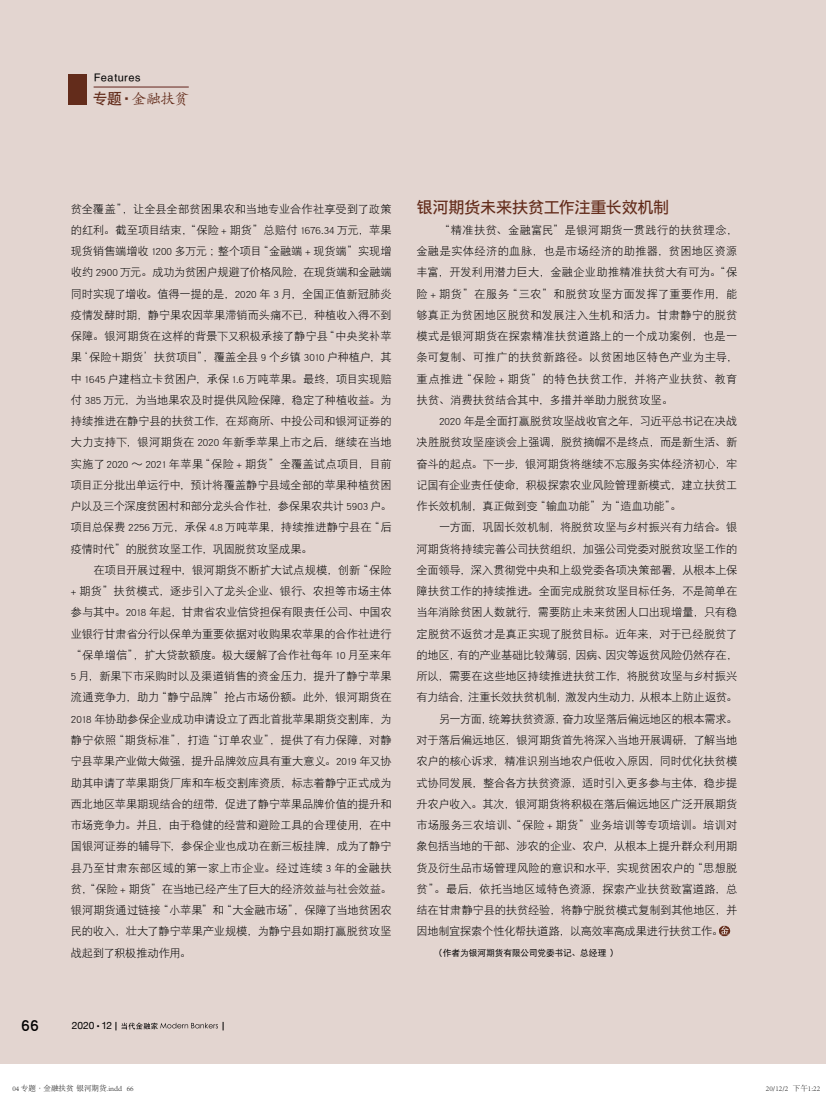
<style>
.page{position:relative;width:826px;height:1095px;background:#fff}
.page>*{position:absolute;margin:0;border:0;box-sizing:border-box;transform-origin:0 0}
.t1{font:17.5px "DFP Hei W7";color:#000}
.t2{font:16.25px "DF Hei W5 A";letter-spacing:-.025em;color:#632c1b}
.t3{font:15px "DFP Kai W5";color:#632c1b}
.t4{font:11.25px/21.2px "DFP Hei W3";letter-spacing:-.01em;color:#000;text-align:justify}
.t5{font:11.25px "DFP Hei W3";letter-spacing:-.03em;color:#000}
.t6{font:11.25px "DFP Hei W3";letter-spacing:.015em;color:#000}
.t7{font:11.25px "DFP Hei W3";letter-spacing:-.035em;color:#000}
.t8{font:10.12px "Helvetica Neue";color:#000}
.t9{font:10px "FZYDZHJW GB1 0";letter-spacing:.1em;color:#000}
.t10{font:8.75px "DFP Hei W5";letter-spacing:-.015em;color:#000}
.t11{font:300 7.5px "Adobe Song Std";color:#000}
.s1{font-family:"DFP Hei W7"}
.s2{font-family:"Koz Min Pro"}
</style>
<div class="page">
<div style="left:0;top:0;width:826px;height:1063px;background:#e3d5d0"></div>
<svg style="left:116px;top:1022px;width:108px;height:8px"></svg>
<div style="left:69px;top:74px;width:18px;height:31px;background:#632c1b"></div>
<hr style="left:94px;top:86px;width:95px;height:2px;background:#7c473f">
<img style="left:719px;top:925px;width:12px;height:12px">
<p class="t9" style="left:94px;top:72px;width:48px">Features</p>
<h3 class="t3" style="left:93px;top:91px;width:98px"><span class="s1">专题·</span>金融扶贫</h3>
<p class="t4" style="left:71px;top:198px;width:322px">贫全覆盖”，让全县全部贫困果农和当地专业合作社享受到了政策的红利。截至项目结束，“保险 + 期货”总赔付 1676.34 万元，苹果现货销售端增收 1200 多万元；整个项目“金融端 + 现货端”实现增收约 2900 万元。成功为贫困户规避了价格风险，在现货端和金融端同时实现了增收。值得一提的是，2020 年 3 月，全国正值新冠肺炎疫情发酵时期，静宁果农因苹果滞销而头痛不已，种植收入得不到保障。银河期货在这样的背景下又积极承接了静宁县“中央奖补苹果‘保险＋期货’扶贫项目”，覆盖全县 9 个乡镇 3010 户种植户，其中1645 户建档立卡贫困户，承保 1.6 万吨苹果。最终，项目实现赔付 385 万元，为当地果农及时提供风险保障，稳定了种植收益。为持续推进在静宁县的扶贫工作，在郑商所、中投公司和银河证券的大力支持下，银河期货在 2020 年新季苹果上市之后，继续在当地实施了2020 ～ 2021 年苹果“保险 + 期货”全覆盖试点项目，目前项目正分批出单运行中，预计将覆盖静宁县域全部的苹果种植贫困户以及三个深度贫困村和部分龙头合作社，参保果农共计 5903 户。项目总保费 2256 万元，承保 4.8 万吨苹果，持续推进静宁县在“后疫情时代”的脱贫攻坚工作，巩固脱贫攻坚成果。</p>
<p class="t4" style="left:71px;top:559px;width:322px;text-indent:22px">在项目开展过程中，银河期货不断扩大试点规模，创新“保险+ 期货”扶贫模式，逐步引入了龙头企业、银行、农担等市场主体参与其中。2018 年起，甘肃省农业信贷担保有限责任公司、中国农业银行甘肃省分行以保单为重要依据对收购果农苹果的合作社进行“保单增信”，扩大贷款额度。极大缓解了合作社每年10 月至来年5月，新果下市采购时以及渠道销售的资金压力，提升了静宁苹果流通竞争力，助力“静宁品牌”抢占市场份额。此外，银河期货在2018 年协助参保企业成功申请设立了西北首批苹果期货交割库，为静宁依照“期货标准”，打造“订单农业”，提供了有力保障，对静宁县苹果产业做大做强，提升品牌效应具有重大意义。2019 年又协助其申请了苹果期货厂库和车板交割库资质，标志着静宁正式成为西北地区苹果期现结合的纽带，促进了静宁苹果品牌价值的提升和市场竞争力。并且，由于稳健的经营和避险工具的合理使用，在中国银河证券的辅导下，参保企业也成功在新三板挂牌，成为了静宁县乃至甘肃东部区域的第一家上市企业。经过连续 3 年的金融扶贫，“保险 + 期货”在当地已经产生了巨大的经济效益与社会效益。银河期货通过链接“小苹果”和“大金融市场”，保障了当地贫困农民的收入，壮大了静宁苹果产业规模，为静宁县如期打赢脱贫攻坚战起到了积极推动作用。</p>
<h1 class="t1" style="left:21px;top:1016px;width:19px">66</h1>
<p class="t8" style="left:72px;top:1018px;width:42px">2020<span class="s2">・</span>12</p>
<h2 class="t2" style="left:416px;top:199px;width:254px">银河期货未来扶贫工作注重长效机制</h2>
<p class="t4" style="left:416px;top:219px;width:322px;text-indent:22px">“精准扶贫、金融富民”是银河期货一贯践行的扶贫理念，金融是实体经济的血脉，也是市场经济的助推器，贫困地区资源丰富，开发利用潜力巨大，金融企业助推精准扶贫大有可为。“保险 + 期货”在服务“三农”和脱贫攻坚方面发挥了重要作用，能够真正为贫困地区脱贫和发展注入生机和活力。甘肃静宁的脱贫模式是银河期货在探索精准扶贫道路上的一个成功案例，也是一条可复制、可推广的扶贫新路径。以贫困地区特色产业为主导，重点推进“保险 + 期货”的特色扶贫工作，并将产业扶贫、教育扶贫、消费扶贫结合其中，多措并举助力脱贫攻坚。</p>
<p class="t4" style="left:416px;top:410px;width:322px;text-indent:22px">2020 年是全面打赢脱贫攻坚战收官之年，习近平总书记在决战决胜脱贫攻坚座谈会上强调，脱贫摘帽不是终点，而是新生活、新奋斗的起点。下一步，银河期货将继续不忘服务实体经济初心，牢记国有企业责任使命，积极探索农业风险管理新模式，建立扶贫工作长效机制，真正做到变“输血功能”为“造血功能”。</p>
<p class="t4" style="left:439px;top:517px;width:300px">一方面，巩固长效机制，将脱贫攻坚与乡村振兴有力结合。银</p>
<p class="t4" style="left:416px;top:538px;width:322px">河期货将持续完善公司扶贫组织，加强公司党委对脱贫攻坚工作的</p>
<p class="t4" style="left:416px;top:559px;width:322px">全面领导，深入贯彻党中央和上级党委各项决策部署，从根本上保</p>
<p class="t4" style="left:416px;top:580px;width:322px">障扶贫工作的持续推进。全面完成脱贫攻坚目标任务，不是简单在</p>
<p class="t4" style="left:416px;top:602px;width:322px">当年消除贫困人数就行，需要防止未来贫困人口出现增量，只有稳</p>
<p class="t4" style="left:416px;top:623px;width:322px">定脱贫不返贫才是真正实现了脱贫目标。近年来，对于已经脱贫了</p>
<p class="t4" style="left:416px;top:644px;width:322px">的地区，有的产业基础比较薄弱，因病、因灾等返贫风险仍然存在，</p>
<p class="t4" style="left:416px;top:665px;width:322px">所以，需要在这些地区持续推进扶贫工作，将脱贫攻坚与乡村振兴</p>
<p class="t5" style="left:416px;top:692px;width:322px">有力结合，注重长效扶贫机制，激发内生动力，从根本上防止返贫。</p>
<p class="t7" style="left:439px;top:713px;width:300px">另一方面，统筹扶贫资源，奋力攻坚落后偏远地区的根本需求。</p>
<p class="t4" style="left:416px;top:729px;width:322px">对于落后偏远地区，银河期货首先将深入当地开展调研，了解当地</p>
<p class="t4" style="left:416px;top:750px;width:322px">农户的核心诉求，精准识别当地农户低收入原因，同时优化扶贫模</p>
<p class="t4" style="left:416px;top:772px;width:322px">式协同发展，整合各方扶贫资源，适时引入更多参与主体，稳步提</p>
<p class="t4" style="left:416px;top:793px;width:322px">升农户收入。其次，银河期货将积极在落后偏远地区广泛开展期货</p>
<p class="t6" style="left:416px;top:819px;width:322px">市场服务三农培训、“保险 + 期货”业务培训等专项培训。培训对</p>
<p class="t4" style="left:416px;top:835px;width:322px">象包括当地的干部、涉农的企业、农户，从根本上提升群众利用期</p>
<p class="t4" style="left:416px;top:857px;width:322px">货及衍生品市场管理风险的意识和水平，实现贫困农户的“思想脱</p>
<p class="t4" style="left:416px;top:878px;width:322px">贫”。最后，依托当地区域特色资源，探索产业扶贫致富道路，总</p>
<p class="t4" style="left:416px;top:899px;width:322px">结在甘肃静宁县的扶贫经验，将静宁脱贫模式复制到其他地区，并</p>
<p class="t4" style="left:416px;top:920px;width:308px">因地制宜探索个性化帮扶道路，以高效率高成果进行扶贫工作。</p>
<p class="t10" style="left:434px;top:948px;width:186px">（作者为银河期货有限公司党委书记、总经理 ）</p>
<p class="t11" style="left:12px;top:1084px;width:123px">04 专题·金融扶贫 银河期货.indd 66</p>
<p class="t11" style="left:766px;top:1084px;width:56px">20/12/2 下午1:22</p>
</div>
